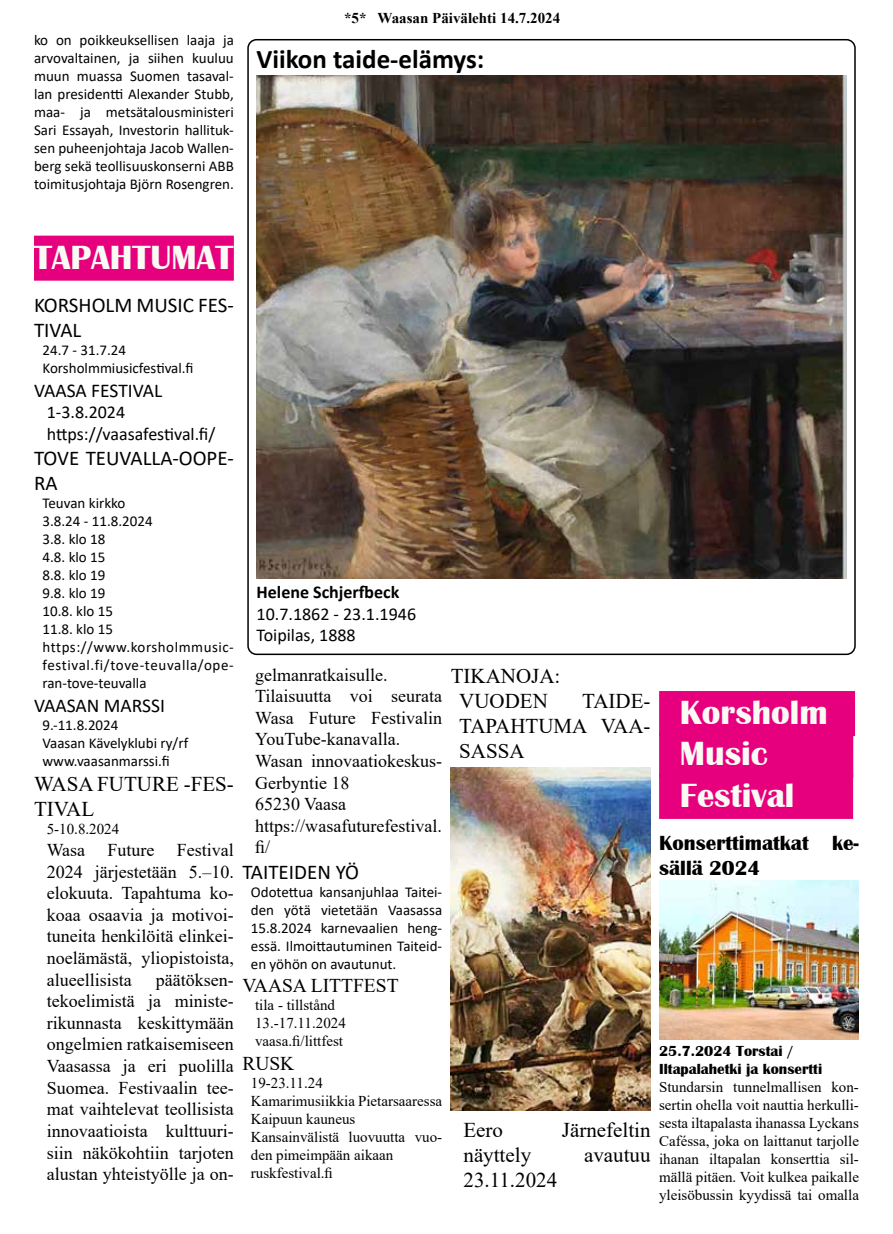
<style>
.page{position:relative;width:893px;height:1234px;background:#fff}
.page>*{position:absolute;margin:0;border:0;box-sizing:border-box;transform-origin:0 0}
.t1{font:700 34.5px/41.4px "Britannic";color:#fafaf4}
.t2{font:700 27px "Calibri";color:#000}
.t3{font:21px/25.2px "Times New Roman";color:#000}
.t4{font:21px/25.2px "Calibri";color:#000}
.t5{font:700 21px/25.2px "Britannic";color:#000}
.t6{font:19.5px "Calibri";color:#000}
.t7{font:19.5px "Times New Roman";color:#000}
.t8{font:18px/21.6px "Times New Roman";color:#000;text-align:justify}
.t9{font:18px/21.6px "Calibri";color:#000}
.t10{font:700 18px "Calibri";color:#000}
.t11{font:15px/18px "Calibri";color:#000}
.t12{font:15px/18px "Times New Roman";color:#000}
.t13{font:700 15px/18px "Britannic";color:#000}
.t14{font:700 15px "Times New Roman";color:#000}
</style>
<div class="page">
<img style="left:257px;top:76px;width:589px;height:502px">
<div style="left:34px;top:235px;width:200px;height:45px;background:#e6007d"></div>
<div style="left:659px;top:691px;width:196px;height:45px;background:#e6007d"></div>
<div style="left:659px;top:732px;width:194px;height:45px;background:#e6007d"></div>
<div style="left:659px;top:773px;width:194px;height:45px;background:#e6007d"></div>
<img style="left:451px;top:767px;width:200px;height:343px">
<img style="left:659px;top:880px;width:200px;height:159px">
<p class="t11" style="left:34px;top:31px;width:201px;text-align:justify">ko on poikkeuksellisen laaja ja arvovaltainen, ja siihen kuuluu muun muassa Suomen tasaval&shy;lan presidentti Alexander Stubb, maa- ja metsätalousministeri Sari Essayah, Investorin hallituk&shy;sen puheenjohtaja Jacob Wallen&shy;berg sekä teollisuuskonserni ABB toimitusjohtaja Björn Rosengren.</p>
<p class="t14" style="left:344px;top:7px;width:217px">*5* Waasan Päivälehti 14.7.2024</p>
<h2 class="t2" style="left:257px;top:40px;width:229px">Viikon taide-elämys:</h2>
<h1 class="t1" style="left:34px;top:237px;width:201px">TAPAHTUMAT</h1>
<h3 class="t4" style="left:34px;top:292px;width:201px">KORSHOLM MUSIC FES-<br>TIVAL</h3>
<p class="t11" style="left:43px;top:341px;width:152px">24.7 - 31.7.24<br>Korsholmmiusicfestival.fi</p>
<h3 class="t6" style="left:34px;top:376px;width:130px">VAASA FESTIVAL</h3>
<p class="t9" style="left:47px;top:401px;width:170px">1-3.8.2024 https://vaasafestival.fi/</p>
<h3 class="t4" style="left:34px;top:445px;width:201px">TOVE TEUVALLA-OOPE-<br>RA</h3>
<p class="t11" style="left:43px;top:494px;width:193px">Teuvan kirkko<br>3.8.24 - 11.8.2024<br>3.8. klo 18<br>4.8. klo 15<br>8.8. klo 19<br>9.8. klo 19<br>10.8. klo 15<br>11.8. klo 15 https://www.korsholmmusic&shy;festival.fi/tove-teuvalla/ope&shy;ran-tove-teuvalla</p>
<h3 class="t6" style="left:34px;top:691px;width:132px">VAASAN MARSSI</h3>
<p class="t11" style="left:43px;top:715px;width:147px">9.-11.8.2024<br>Vaasan Kävelyklubi ry/rf www.vaasanmarssi.fi</p>
<h3 class="t3" style="left:34px;top:770px;width:201px">WASA FUTURE -FES-<br>TIVAL</h3>
<p class="t12" style="left:47px;top:819px;width:74px">5-10.8.2024</p>
<p class="t8" style="left:47px;top:838px;width:189px">Wasa Future Festival 2024 järjestetään 5.–10. elokuuta. Tapahtuma ko&shy;koaa osaavia ja motivoi&shy;tuneita henkilöitä elinkei&shy;noelämästä, yliopistoista, alueellisista</p>
<p class="t8" style="left:47px;top:967px;width:189px;text-indent:109px">päätöksen&shy;tekoelimistä ja ministe&shy;rikunnasta keskittymään ongelmien ratkaisemiseen Vaasassa ja eri puolilla Suomea. Festivaalin tee&shy;mat vaihtelevat teollisista innovaatioista kulttuuri&shy;siin näkökohtiin tarjoten alustan yhteistyölle ja on-</p>
<p class="t10" style="left:257px;top:579px;width:144px">Helene Schjerfbeck</p>
<p class="t9" style="left:257px;top:602px;width:161px">10.7.1862 - 23.1.1946<br>Toipilas, 1888</p>
<p class="t8" style="left:255px;top:663px;width:189px;text-align:left">gelmanratkaisulle.<br>Tilaisuutta voi seurata<br>Wasa Future Festivalin<br>YouTube-kanavalla.<br>Wasan innovaatiokeskus-<br>Gerbyntie 18<br>65230 Vaasa https://wasafuturefestival. fi/</p>
<h3 class="t4" style="left:242px;top:858px;width:118px">TAITEIDEN YÖ</h3>
<p class="t11" style="left:251px;top:882px;width:193px;text-align:justify">Odotettua kansanjuhlaa Taitei&shy;den yötä vietetään Vaasassa 15.8.2024 karnevaalien heng&shy;essä. Ilmoittautuminen Taiteid&shy;en yöhön on avautunut.</p>
<h3 class="t7" style="left:242px;top:971px;width:158px">VAASA LITTFEST</h3>
<p class="t12" style="left:255px;top:995px;width:92px">tila - tillstånd<br>13.-17.11.2024 vaasa.fi/littfest</p>
<h3 class="t7" style="left:242px;top:1049px;width:54px">RUSK</h3>
<p class="t12" style="left:251px;top:1072px;width:193px">19-23.11.24<br>Kamarimusiikkia Pietarsaaressa<br>Kaipuun kauneus<br>Kansainvälistä luovuutta vuo&shy;den pimeimpään aikaan ruskfestival.fi</p>
<h3 class="t3" style="left:451px;top:662px;width:111px;text-align:center">TIKANOJA:<br>VUODEN</h3>
<h3 class="t3" style="left:459px;top:687px;width:193px;text-align:justify;text-indent:123px">TAIDE-TAPAHTUMA VAA-SASSA</h3>
<h1 class="t1" style="left:680px;top:692px;width:149px">Korsholm<br>Music<br>Festival</h1>
<h3 class="t5" style="left:659px;top:830px;width:201px">Konserttimatkat ke&shy;sällä 2024</h3>
<h3 class="t3" style="left:463px;top:1115px;width:41px">Eero</h3>
<h3 class="t3" style="left:562px;top:1115px;width:90px">Järnefeltin</h3>
<h3 class="t3" style="left:463px;top:1141px;width:69px">näyttely</h3>
<h3 class="t3" style="left:584px;top:1141px;width:68px">avautuu</h3>
<h3 class="t3" style="left:463px;top:1166px;width:95px">23.11.2024</h3>
<p class="t13" style="left:659px;top:1041px;width:165px">25.7.2024 Torstai /<br>Iltapalahetki ja konsertti</p>
<p class="t12" style="left:659px;top:1076px;width:201px;text-align:justify">Stundarsin tunnelmallisen kon&shy;sertin ohella voit nauttia herkulli&shy;sesta iltapalasta ihanassa Lyckans Caféssa, joka on laittanut tarjolle ihanan iltapalan konserttia sil&shy;mällä pitäen. Voit kulkea paikalle yleisöbussin kyydissä tai omalla</p>
</div>
